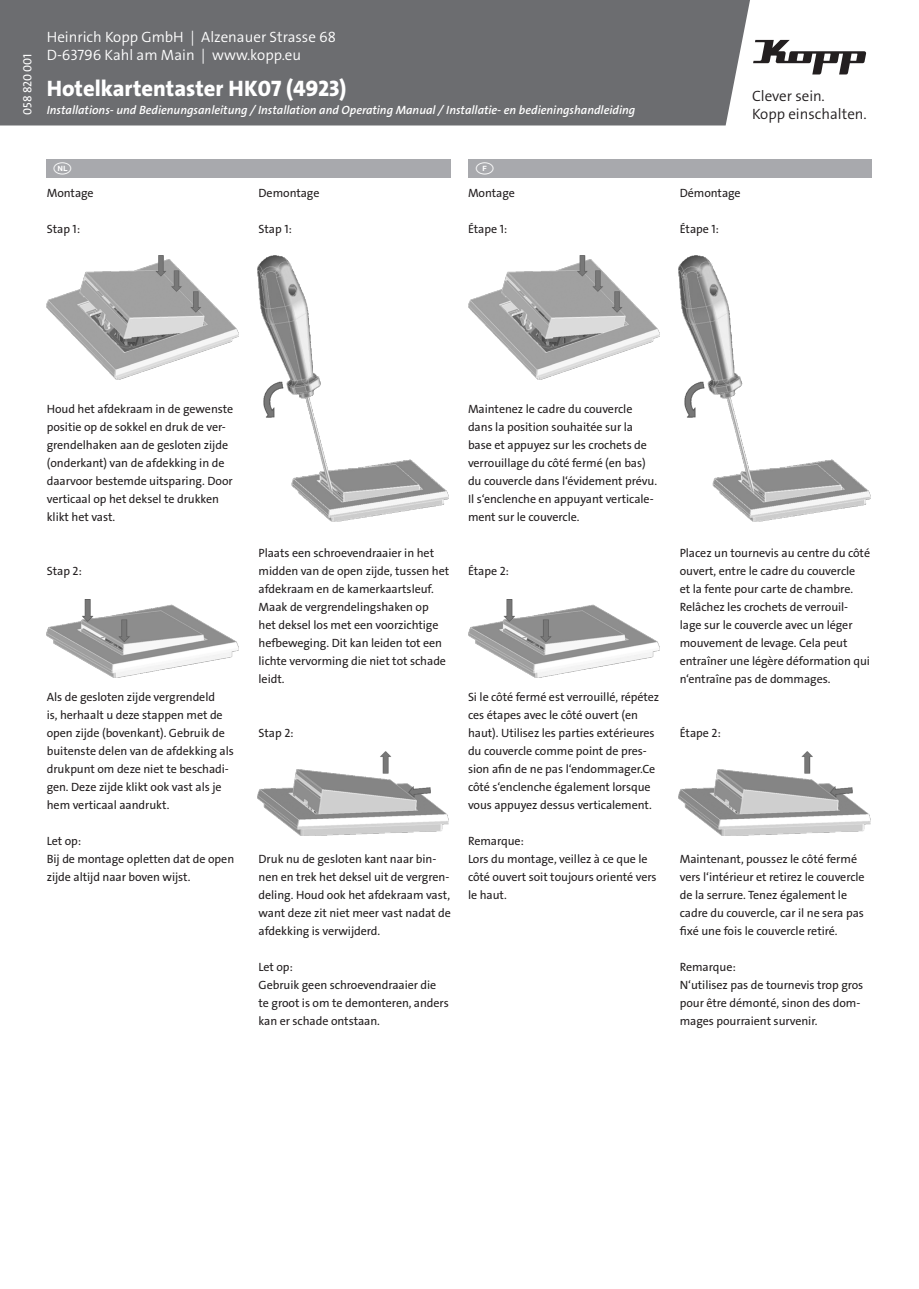
<style>
.page{position:relative;width:919px;height:1289px;background:#fff}
.page>*{position:absolute;margin:0;border:0;box-sizing:border-box;transform-origin:0 0}
.t1{font:22.5px "The Sans LP8 Ex Bld";color:#fff}
.t2{font:15px/18px "The Sans LP4 Se Lig";color:#fff}
.t3{font:15px/18px "The Sans LP4 Se Lig";color:#231f20}
.t4{font:12px/18px "The Sans LP5 Plain";letter-spacing:-.005em;color:#231f20}
.t5{font:12px "The Sans LP6 Se Bld IT";color:#fff}
.t6{font:12px "The Sans LP5 Plain";letter-spacing:-.005em;color:#fff}
</style>
<div class="page">
<div style="left:0;top:0;width:750px;height:125px;background:#6c6d70"></div>
<div style="left:468px;top:160px;width:404px;height:18px;background:#a8a9ad"></div>
<div style="left:47px;top:159px;width:404px;height:18px;background:#a8a9ad"></div>
<img style="left:47px;top:256px;width:191px;height:123px">
<img style="left:47px;top:599px;width:191px;height:79px">
<img style="left:257px;top:256px;width:192px;height:265px">
<img style="left:257px;top:751px;width:192px;height:84px">
<img style="left:468px;top:256px;width:191px;height:123px">
<img style="left:468px;top:599px;width:191px;height:79px">
<img style="left:678px;top:256px;width:192px;height:265px">
<img style="left:678px;top:751px;width:192px;height:84px">
<svg style="left:753px;top:40px;width:114px;height:35px"></svg>
<p class="t6" style="left:20px;top:115px;width:63px;rotate:-90deg">058 820 001</p>
<p class="t2" style="left:47px;top:28px;width:291px">Heinrich Kopp GmbH | Alzenauer Strasse 68<br>D-63796 Kahl am Main | www.kopp.eu</p>
<h1 class="t1" style="left:47px;top:74px;width:301px">Hotelkartentaster HK07 (4923)</h1>
<p class="t5" style="left:47px;top:103px;width:590px">Installations- und Bedienungsanleitung / Installation and Operating Manual / Installatie- en bedieningshandleiding</p>
<p class="t4" style="left:47px;top:184px;width:48px">Montage</p>
<p class="t4" style="left:47px;top:220px;width:35px">Stap 1:</p>
<p class="t4" style="left:258px;top:184px;width:62px">Demontage</p>
<p class="t4" style="left:258px;top:220px;width:35px">Stap 1:</p>
<p class="t4" style="left:468px;top:184px;width:48px">Montage</p>
<p class="t4" style="left:468px;top:220px;width:41px">Étape 1:</p>
<p class="t3" style="left:752px;top:87px;width:116px">Clever sein.<br>Kopp einschalten.</p>
<p class="t4" style="left:679px;top:184px;width:62px">Démontage</p>
<p class="t4" style="left:679px;top:220px;width:41px">Étape 1:</p>
<p class="t4" style="left:47px;top:400px;width:188px">Houd het afdekraam in de gewenste positie op de sokkel en druk de ver&shy;grendelhaken aan de gesloten zijde (onderkant) van de afdekking in de daarvoor bestemde uitsparing. Door verticaal op het deksel te drukken klikt het vast.</p>
<p class="t4" style="left:47px;top:562px;width:37px">Stap 2:</p>
<p class="t4" style="left:47px;top:688px;width:188px">Als de gesloten zijde vergrendeld<br>is, herhaalt u deze stappen met de open zijde (bovenkant). Gebruik de buitenste delen van de afdekking als drukpunt om deze niet te beschadi&shy;gen. Deze zijde klikt ook vast als je hem verticaal aandrukt.</p>
<p class="t4" style="left:47px;top:832px;width:189px">Let op:<br>Bij de montage opletten dat de open zijde altijd naar boven wijst.</p>
<p class="t4" style="left:258px;top:544px;width:192px">Plaats een schroevendraaier in het midden van de open zijde, tussen het afdekraam en de kamerkaartsleuf.<br>Maak de vergrendelingshaken op<br>het deksel los met een voorzichtige hefbeweging. Dit kan leiden tot een lichte vervorming die niet tot schade leidt.</p>
<p class="t4" style="left:258px;top:724px;width:37px">Stap 2:</p>
<p class="t4" style="left:258px;top:850px;width:194px">Druk nu de gesloten kant naar bin&shy;nen en trek het deksel uit de vergren&shy;deling. Houd ook het afdekraam vast, want deze zit niet meer vast nadat de afdekking is verwijderd.</p>
<p class="t4" style="left:258px;top:958px;width:192px">Let op:<br>Gebruik geen schroevendraaier die te groot is om te demonteren, anders kan er schade ontstaan.</p>
<p class="t4" style="left:468px;top:400px;width:191px">Maintenez le cadre du couvercle dans la position souhaitée sur la base et appuyez sur les crochets de verrouillage du côté fermé (en bas) du couvercle dans l‘évidement prévu.<br>Il s‘enclenche en appuyant verticale&shy;ment sur le couvercle.</p>
<p class="t4" style="left:468px;top:562px;width:43px">Étape 2:</p>
<p class="t4" style="left:468px;top:688px;width:193px">Si le côté fermé est verrouillé, répétez ces étapes avec le côté ouvert (en haut). Utilisez les parties extérieures du couvercle comme point de pres&shy;sion afin de ne pas l‘endommager.Ce côté s‘enclenche également lorsque vous appuyez dessus verticalement.</p>
<p class="t4" style="left:468px;top:832px;width:190px">Remarque:<br>Lors du montage, veillez à ce que le côté ouvert soit toujours orienté vers le haut.</p>
<p class="t4" style="left:679px;top:544px;width:192px">Placez un tournevis au centre du côté ouvert, entre le cadre du couvercle<br>et la fente pour carte de chambre.<br>Relâchez les crochets de verrouil&shy;lage sur le couvercle avec un léger mouvement de levage. Cela peut entraîner une légère déformation qui n‘entraîne pas de dommages.</p>
<p class="t4" style="left:679px;top:724px;width:43px">Étape 2:</p>
<p class="t4" style="left:679px;top:850px;width:186px">Maintenant, poussez le côté fermé vers l‘intérieur et retirez le couvercle de la serrure. Tenez également le cadre du couvercle, car il ne sera pas fixé une fois le couvercle retiré.</p>
<p class="t4" style="left:679px;top:958px;width:185px">Remarque:<br>N‘utilisez pas de tournevis trop gros pour être démonté, sinon des dom&shy;mages pourraient survenir.</p>
</div>
